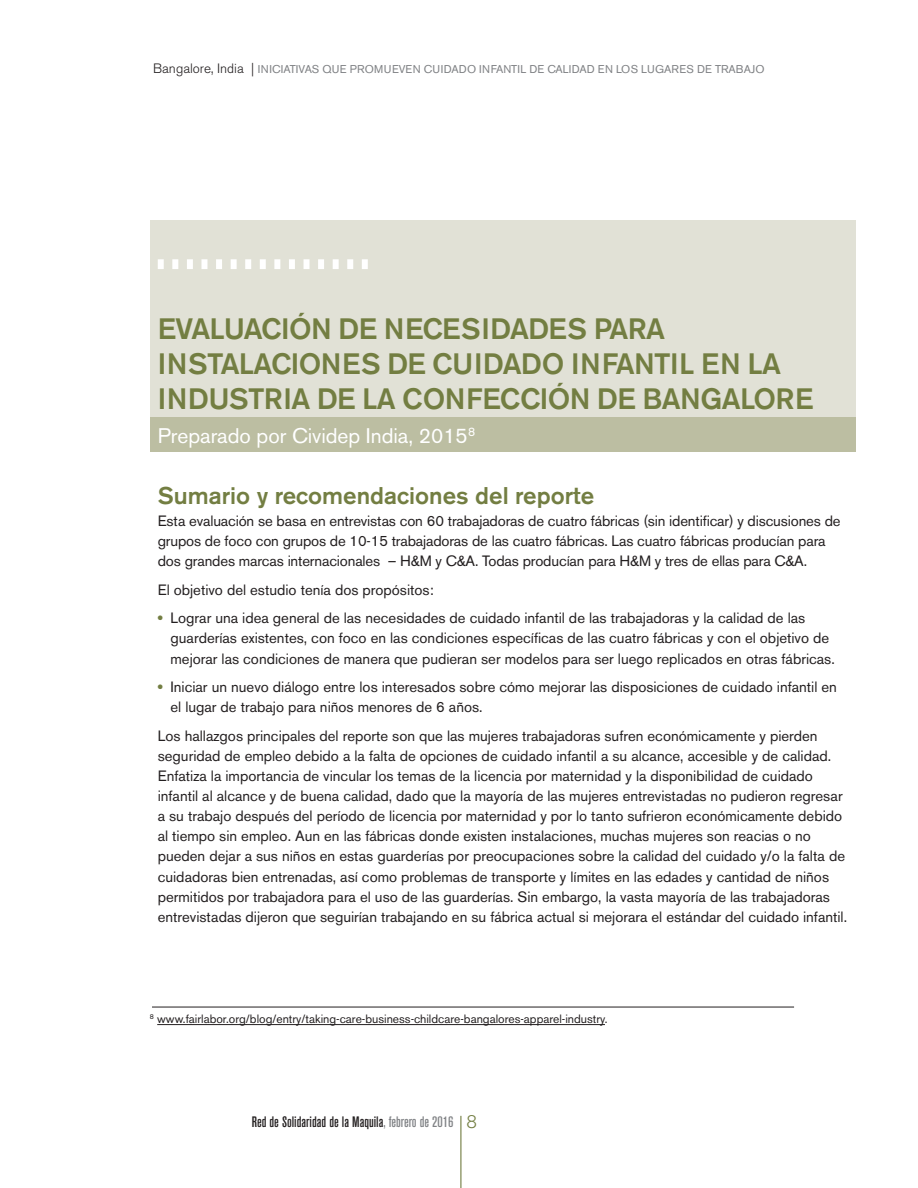
<style>
.page{position:relative;width:918px;height:1188px;background:#fff}
.page>*{position:absolute;margin:0;border:0;box-sizing:border-box;transform-origin:0 0}
.t1{font:500 29.25px/35.1px "Akzidenz Grotesk BE";letter-spacing:-.02em;color:#737e42}
.t2{font:500 24px "Akzidenz Grotesk BE";color:#737e42}
.t3{font:21px "Akzidenz Grotesk BE";color:#fff}
.t4{font:500 condensed 15px "Akzidenz Grotesk BE";color:#231f20}
.t5{font:14.85px/20.1px "Akzidenz Grotesk BE";color:#231f20}
.t6{font:12px "Akzidenz Grotesk BE";color:#231f20}
.t7{font:11.25px "Akzidenz Grotesk BE";letter-spacing:.02em;color:#808285}
.s1{font-weight:300;font-size:13.5px;color:#231f20}
.s2{font-weight:800;color:#737e42}
.s3{color:#808285}
.s4{font-weight:300;font-stretch:normal;font-size:18px;color:#737e42}
</style>
<div class="page">
<hr style="left:460px;top:1116px;width:1px;height:72px;background:#737e42">
<div style="left:151px;top:220px;width:705px;height:201px;background:#e1e1d6"></div>
<div style="left:151px;top:417px;width:705px;height:35px;background:#bcbea2"></div>
<div style="left:362px;top:259px;width:6px;height:10px;background:#fff"></div>
<div style="left:347px;top:259px;width:6px;height:10px;background:#fff"></div>
<div style="left:333px;top:259px;width:6px;height:10px;background:#fff"></div>
<div style="left:318px;top:259px;width:6px;height:10px;background:#fff"></div>
<div style="left:304px;top:259px;width:6px;height:10px;background:#fff"></div>
<div style="left:289px;top:259px;width:6px;height:10px;background:#fff"></div>
<div style="left:274px;top:259px;width:6px;height:10px;background:#fff"></div>
<div style="left:260px;top:259px;width:6px;height:10px;background:#fff"></div>
<div style="left:245px;top:259px;width:6px;height:10px;background:#fff"></div>
<div style="left:231px;top:259px;width:6px;height:10px;background:#fff"></div>
<div style="left:216px;top:259px;width:6px;height:10px;background:#fff"></div>
<div style="left:201px;top:259px;width:6px;height:10px;background:#fff"></div>
<div style="left:187px;top:259px;width:6px;height:10px;background:#fff"></div>
<div style="left:172px;top:259px;width:6px;height:10px;background:#fff"></div>
<div style="left:158px;top:259px;width:6px;height:10px;background:#fff"></div>
<hr style="left:157px;top:1024px;width:448px;height:1px;background:#231f20">
<hr style="left:152px;top:1007px;width:642px;height:1px;background:#231f20">
<p class="t7" style="left:153px;top:62px;width:613px"><span class="s1">Bangalore, India |</span> INICIATIVAS QUE PROMUEVEN CUIDADO INFANTIL DE CALIDAD EN LOS LUGARES DE TRABAJO</p>
<h1 class="t1" style="left:158px;top:311px;width:657px">EVALUACIÓN DE NECESIDADES PARA<br>INSTALACIONES DE CUIDADO INFANTIL EN LA<br>INDUSTRIA DE LA CONFECCIÓN DE BANGALORE</h1>
<h3 class="t3" style="left:158px;top:423px;width:319px">Preparado por Cividep India, 2015<sup>8</sup></h3>
<h2 class="t2" style="left:158px;top:481px;width:438px">Sumario y recomendaciones del reporte</h2>
<p class="t5" style="left:158px;top:511px;width:684px">Esta evaluación se basa en entrevistas con 60 trabajadoras de cuatro fábricas (sin identificar) y discusiones de grupos de foco con grupos de 10-15 trabajadoras de las cuatro fábricas. Las cuatro fábricas producían para dos grandes marcas internacionales – H&amp;M y C&amp;A. Todas producían para H&amp;M y tres de ellas para C&amp;A.</p>
<p class="t5" style="left:158px;top:580px;width:277px">El objetivo del estudio tenía dos propósitos:</p>
<p class="t5" style="left:171px;top:608px;width:666px;text-indent:-13px"><span class="s2">•</span> Lograr una idea general de las necesidades de cuidado infantil de las trabajadoras y la calidad de las guarderías existentes, con foco en las condiciones específicas de las cuatro fábricas y con el objetivo de mejorar las condiciones de manera que pudieran ser modelos para ser luego replicados en otras fábricas.</p>
<p class="t5" style="left:171px;top:677px;width:668px;text-indent:-13px"><span class="s2">•</span> Iniciar un nuevo diálogo entre los interesados sobre cómo mejorar las disposiciones de cuidado infantil en el lugar de trabajo para niños menores de 6 años.</p>
<p class="t5" style="left:158px;top:726px;width:691px">Los hallazgos principales del reporte son que las mujeres trabajadoras sufren económicamente y pierden seguridad de empleo debido a la falta de opciones de cuidado infantil a su alcance, accesible y de calidad.<br>Enfatiza la importancia de vincular los temas de la licencia por maternidad y la disponibilidad de cuidado infantil al alcance y de buena calidad, dado que la mayoría de las mujeres entrevistadas no pudieron regresar a su trabajo después del período de licencia por maternidad y por lo tanto sufrieron económicamente debido al tiempo sin empleo. Aun en las fábricas donde existen instalaciones, muchas mujeres son reacias o no pueden dejar a sus niños en estas guarderías por preocupaciones sobre la calidad del cuidado y/o la falta de cuidadoras bien entrenadas, así como problemas de transporte y límites en las edades y cantidad de niños permitidos por trabajadora para el uso de las guarderías. Sin embargo, la vasta mayoría de las trabajadoras entrevistadas dijeron que seguirían trabajando en su fábrica actual si mejorara el estándar del cuidado infantil.</p>
<p class="t6" style="left:150px;top:1012px;width:459px"><sup>8</sup> www.fairlabor.org/blog/entry/taking-care-business-childcare-bangalores-apparel-industry.</p>
<p class="t4" style="left:252px;top:1114px;width:227px">Red de Solidaridad de la Maquila<span class="s3">, febrero de 2016</span> <span class="s4">8</span></p>
</div>
